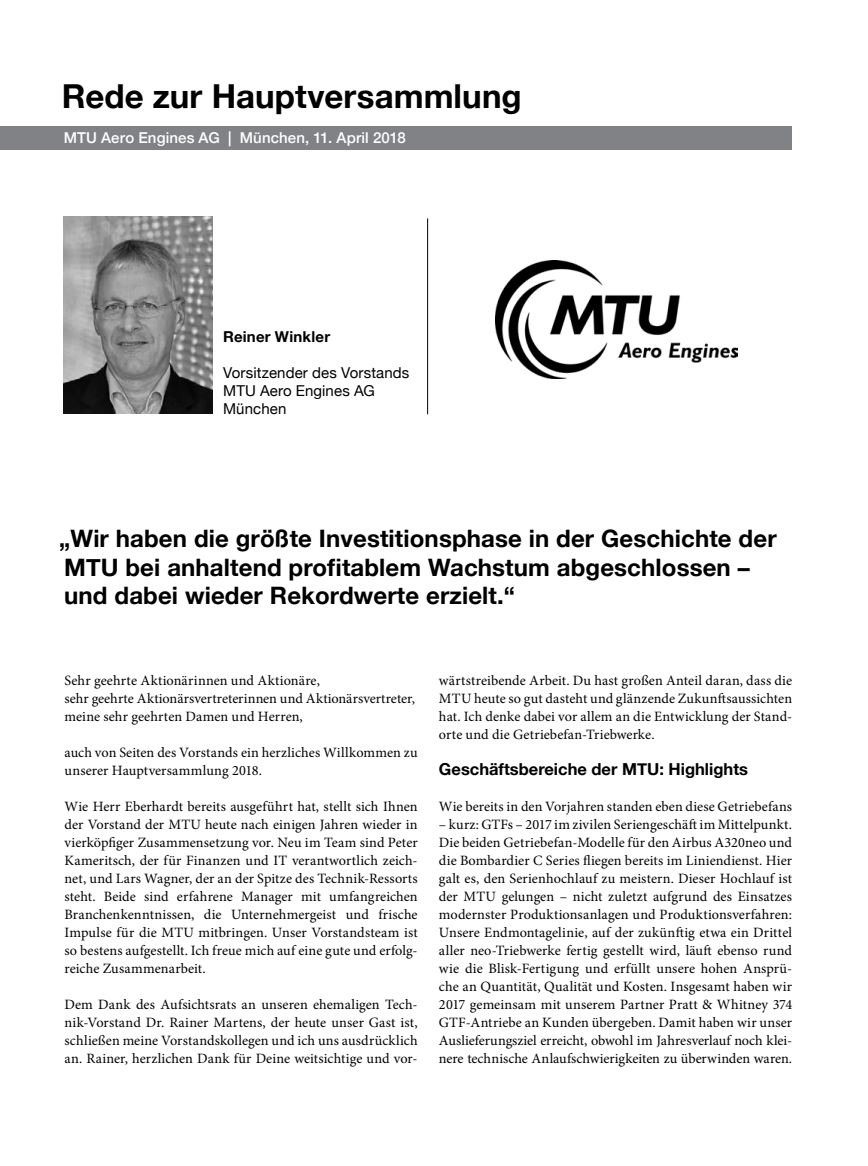
<style>
.page{position:relative;width:868px;height:1166px;background:#fff}
.page>*{position:absolute;margin:0;border:0;box-sizing:border-box;transform-origin:0 0}
.t1{font:700 33px "Helvetica Neue";letter-spacing:.005em;color:#000}
.t2{font:700 24px/28.5px "Helvetica Neue";letter-spacing:.005em;color:#000}
.t3{font:700 16.5px "Helvetica Neue";color:#000}
.t4{font:15px/18px "Helvetica Neue";letter-spacing:.005em;color:#000}
.t5{font:500 15px "Helvetica Neue";letter-spacing:.01em;color:#fff}
.t6{font:700 15px "Helvetica Neue";letter-spacing:.015em;color:#000}
.t7{font:14.25px/18px "Minion Pro";letter-spacing:.005em;color:#000;text-align:justify}
</style>
<div class="page">
<img style="left:64px;top:216px;width:148px;height:197px">
<img style="left:495px;top:260px;width:242px;height:118px">
<hr style="left:427px;top:218px;width:1px;height:196px;background:#000">
<div style="left:0;top:126px;width:791px;height:23px;background:#808285"></div>
<h1 class="t1" style="left:62px;top:70px;width:461px">Rede zur Hauptversammlung</h1>
<p class="t5" style="left:64px;top:126px;width:343px">MTU Aero Engines AG | München, 11. April 2018</p>
<p class="t6" style="left:223px;top:325px;width:108px">Reiner Winkler</p>
<p class="t4" style="left:223px;top:365px;width:188px">Vorsitzender des Vorstands<br>MTU Aero Engines AG<br>München</p>
<h2 class="t2" style="left:59px;top:525px;width:718px">„Wir haben die größte Investitionsphase in der Geschichte der<br>MTU bei anhaltend profitablem Wachstum abgeschlossen – und dabei wieder Rekordwerte erzielt.“</h2>
<p class="t7" style="left:65px;top:671px;width:352px;text-align:left">Sehr geehrte Aktionärinnen und Aktionäre,<br>sehr geehrte Aktionärsvertreterinnen und Aktionärsvertreter, meine sehr geehrten Damen und Herren,</p>
<p class="t7" style="left:65px;top:743px;width:354px">auch von Seiten des Vorstands ein herzliches Willkommen zu unserer Hauptversammlung 2018.</p>
<p class="t7" style="left:65px;top:797px;width:354px">Wie Herr Eberhardt bereits ausgeführt hat, stellt sich Ihnen der Vorstand der MTU heute nach einigen Jahren wieder in vierköpfiger Zusammensetzung vor. Neu im Team sind Peter Kameritsch, der für Finanzen und IT verantwortlich zeich&shy;net, und Lars Wagner, der an der Spitze des Technik-Ressorts steht. Beide sind erfahrene Manager mit umfangreichen Branchenkenntnissen, die Unternehmergeist und frische Impulse für die MTU mitbringen. Unser Vorstandsteam ist so bestens aufgestellt. Ich freue mich auf eine gute und erfolg&shy;reiche Zusammenarbeit.</p>
<p class="t7" style="left:65px;top:994px;width:354px">Dem Dank des Aufsichtsrats an unseren ehemaligen Tech&shy;nik-Vorstand Dr. Rainer Martens, der heute unser Gast ist, schließen meine Vorstandskollegen und ich uns ausdrücklich an. Rainer, herzlichen Dank für Deine weitsichtige und vor-</p>
<p class="t7" style="left:439px;top:670px;width:354px">wärtstreibende Arbeit. Du hast großen Anteil daran, dass die MTU heute so gut dasteht und glänzende Zukunftsaussichten hat. Ich denke dabei vor allem an die Entwicklung der Stand&shy;orte und die Getriebefan-Triebwerke.</p>
<p class="t3" style="left:439px;top:755px;width:310px">Geschäftsbereiche der MTU: Highlights</p>
<p class="t7" style="left:439px;top:797px;width:354px">Wie bereits in den Vorjahren standen eben diese Getriebefans</p>
<p class="t7" style="left:439px;top:815px;width:354px">– kurz: GTFs – 2017 im zivilen Seriengeschäft im Mittelpunkt.<br>Die beiden Getriebefan-Modelle für den Airbus A320neo und die Bombardier C Series fliegen bereits im Liniendienst. Hier galt es, den Serienhochlauf zu meistern. Dieser Hochlauf ist der MTU gelungen – nicht zuletzt aufgrund des Einsatzes modernster Produktionsanlagen und Produktionsverfahren:<br>Unsere Endmontagelinie, auf der zukünftig etwa ein Drittel aller neo-Triebwerke fertig gestellt wird, läuft ebenso rund wie die Blisk-Fertigung und erfüllt unsere hohen Ansprü&shy;che an Quantität, Qualität und Kosten. Insgesamt haben wir 2017 gemeinsam mit unserem Partner Pratt &amp; Whitney 374<br>GTF-Antriebe an Kunden übergeben. Damit haben wir unser Auslieferungsziel erreicht, obwohl im Jahresverlauf noch klei&shy;nere technische Anlaufschwierigkeiten zu überwinden waren.</p>
</div>
